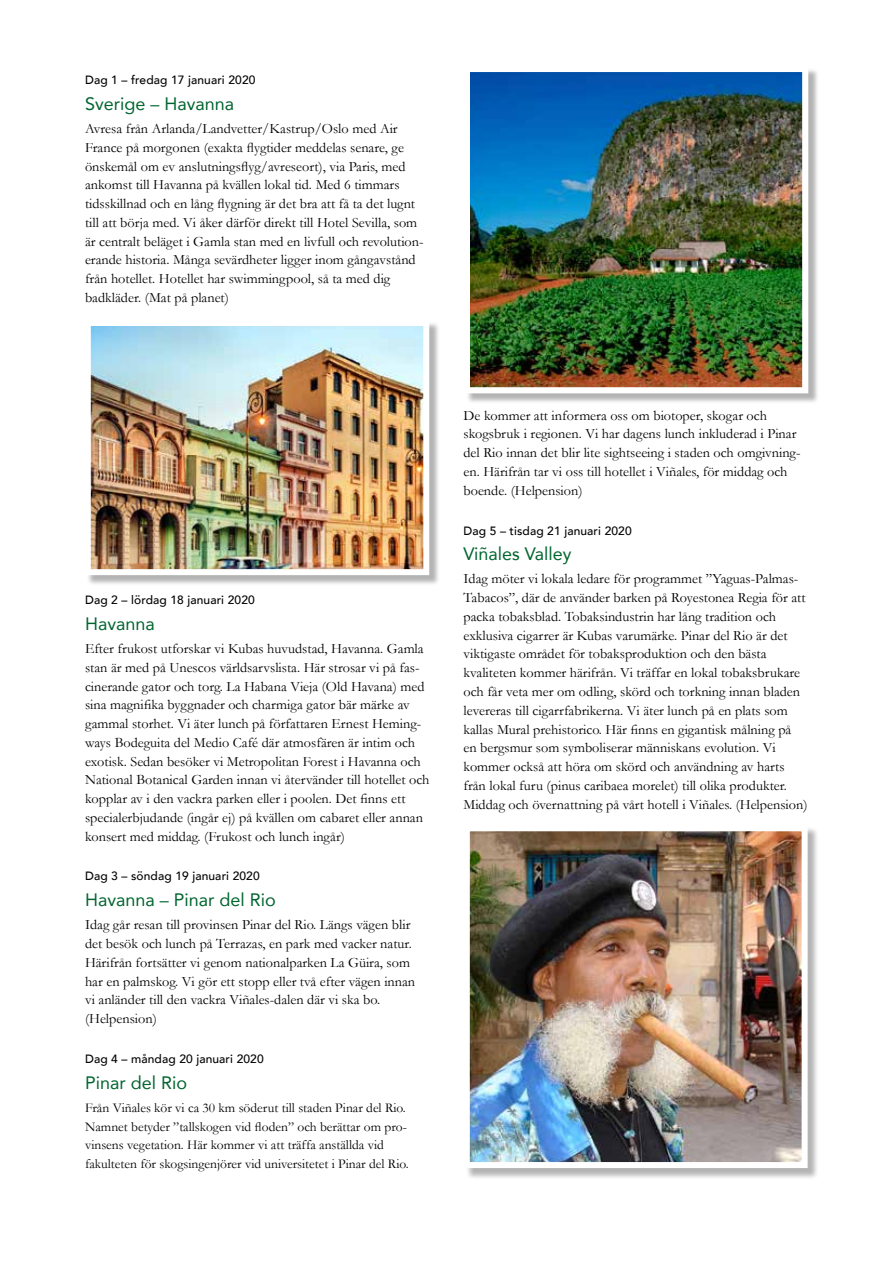
<style>
.page{position:relative;width:893px;height:1263px;background:#fff}
.page>*{position:absolute;margin:0;border:0;box-sizing:border-box;transform-origin:0 0}
.t1{font:18px "Avenir";color:#00652f}
.t2{font:14.25px/18.8px "Garamond";color:#000}
.t3{font:13.5px/18.8px "Garamond";color:#000}
.t4{font:500 12px "Avenir";letter-spacing:.01em;color:#000}
</style>
<div class="page">
<div style="left:466px;top:68px;width:353px;height:336px;background:#000;opacity:.3"></div>
<img style="left:471px;top:73px;width:330px;height:313px">
<div style="left:464px;top:66px;width:344px;height:327px;border:6px solid #fff"></div>
<div style="left:86px;top:321px;width:354px;height:264px;background:#000;opacity:.3"></div>
<img style="left:92px;top:327px;width:330px;height:241px">
<div style="left:85px;top:320px;width:344px;height:255px;border:6px solid #fff"></div>
<div style="left:465px;top:827px;width:354px;height:353px;background:#000;opacity:.3"></div>
<img style="left:471px;top:832px;width:330px;height:329px">
<div style="left:464px;top:825px;width:344px;height:343px;border:6px solid #fff"></div>
<p class="t4" style="left:85px;top:70px;width:172px">Dag 1 – fredag 17 januari 2020</p>
<p class="t1" style="left:85px;top:89px;width:151px">Sverige – Havanna</p>
<p class="t2" style="left:85px;top:119px;width:340px">Avresa från Arlanda/Landvetter/Kastrup/Oslo med Air France på morgonen (exakta flygtider meddelas senare, ge önskemål om ev anslutningsflyg/avreseort), via Paris, med ankomst till Havanna på kvällen lokal tid. Med 6 timmars tidsskillnad och en lång flygning är det bra att få ta det lugnt till att börja med. Vi åker därför direkt till Hotel Sevilla, som är centralt beläget i Gamla stan med en livfull och revolution&shy;erande historia. Många sevärdheter ligger inom gångavstånd från hotellet. Hotellet har swimmingpool, så ta med dig badkläder. (Mat på planet)</p>
<p class="t4" style="left:85px;top:590px;width:171px">Dag 2 – lördag 18 januari 2020</p>
<p class="t1" style="left:85px;top:609px;width:71px">Havanna</p>
<p class="t2" style="left:85px;top:639px;width:346px">Efter frukost utforskar vi Kubas huvudstad, Havanna. Gamla stan är med på Unescos världsarvslista. Här strosar vi på fas&shy;cinerande gator och torg. La Habana Vieja (Old Havana) med sina magnifika byggnader och charmiga gator bär märke av gammal storhet. Vi äter lunch på författaren Ernest Heming&shy;ways Bodeguita del Medio Café där atmosfären är intim och exotisk. Sedan besöker vi Metropolitan Forest i Havanna och National Botanical Garden innan vi återvänder till hotellet och kopplar av i den vackra parken eller i poolen. Det finns ett specialerbjudande (ingår ej) på kvällen om cabaret eller annan konsert med middag. (Frukost och lunch ingår)</p>
<p class="t4" style="left:85px;top:866px;width:176px">Dag 3 – söndag 19 januari 2020</p>
<p class="t1" style="left:85px;top:886px;width:192px">Havanna – Pinar del Rio</p>
<p class="t2" style="left:85px;top:915px;width:332px">Idag går resan till provinsen Pinar del Rio. Längs vägen blir det besök och lunch på Terrazas, en park med vacker natur.<br>Härifrån fortsätter vi genom nationalparken La Güira, som har en palmskog. Vi gör ett stopp eller två efter vägen innan vi anländer till den vackra Viñales-dalen där vi ska bo. (Helpension)</p>
<p class="t4" style="left:85px;top:1048px;width:180px">Dag 4 – måndag 20 januari 2020</p>
<p class="t1" style="left:85px;top:1068px;width:104px">Pinar del Rio</p>
<p class="t3" style="left:85px;top:1098px;width:325px">Från Viñales kör vi ca 30 km söderut till staden Pinar del Rio.<br>Namnet betyder ”tallskogen vid floden” och berättar om pro&shy;vinsens vegetation. Här kommer vi att träffa anställda vid fakulteten för skogsingenjörer vid universitetet i Pinar del Rio.</p>
<p class="t2" style="left:463px;top:406px;width:338px">De kommer att informera oss om biotoper, skogar och skogsbruk i regionen. Vi har dagens lunch inkluderad i Pinar del Rio innan det blir lite sightseeing i staden och omgivning&shy;en. Härifrån tar vi oss till hotellet i Viñales, för middag och boende. (Helpension)</p>
<p class="t4" style="left:463px;top:520px;width:170px">Dag 5 – tisdag 21 januari 2020</p>
<p class="t1" style="left:463px;top:540px;width:110px">Viñales Valley</p>
<p class="t2" style="left:463px;top:569px;width:346px">Idag möter vi lokala ledare för programmet ”Yaguas-Palmas-Tabacos”, där de använder barken på Royestonea Regia för att packa tobaksblad. Tobaksindustrin har lång tradition och exklusiva cigarrer är Kubas varumärke. Pinar del Rio är det viktigaste området för tobaksproduktion och den bästa kvaliteten kommer härifrån. Vi träffar en lokal tobaksbrukare och får veta mer om odling, skörd och torkning innan bladen levereras till cigarrfabrikerna. Vi äter lunch på en plats som kallas Mural prehistorico. Här finns en gigantisk målning på en bergsmur som symboliserar människans evolution. Vi kommer också att höra om skörd och användning av harts från lokal furu (pinus caribaea morelet) till olika produkter.<br>Middag och övernattning på vårt hotell i Viñales. (Helpension)</p>
</div>
